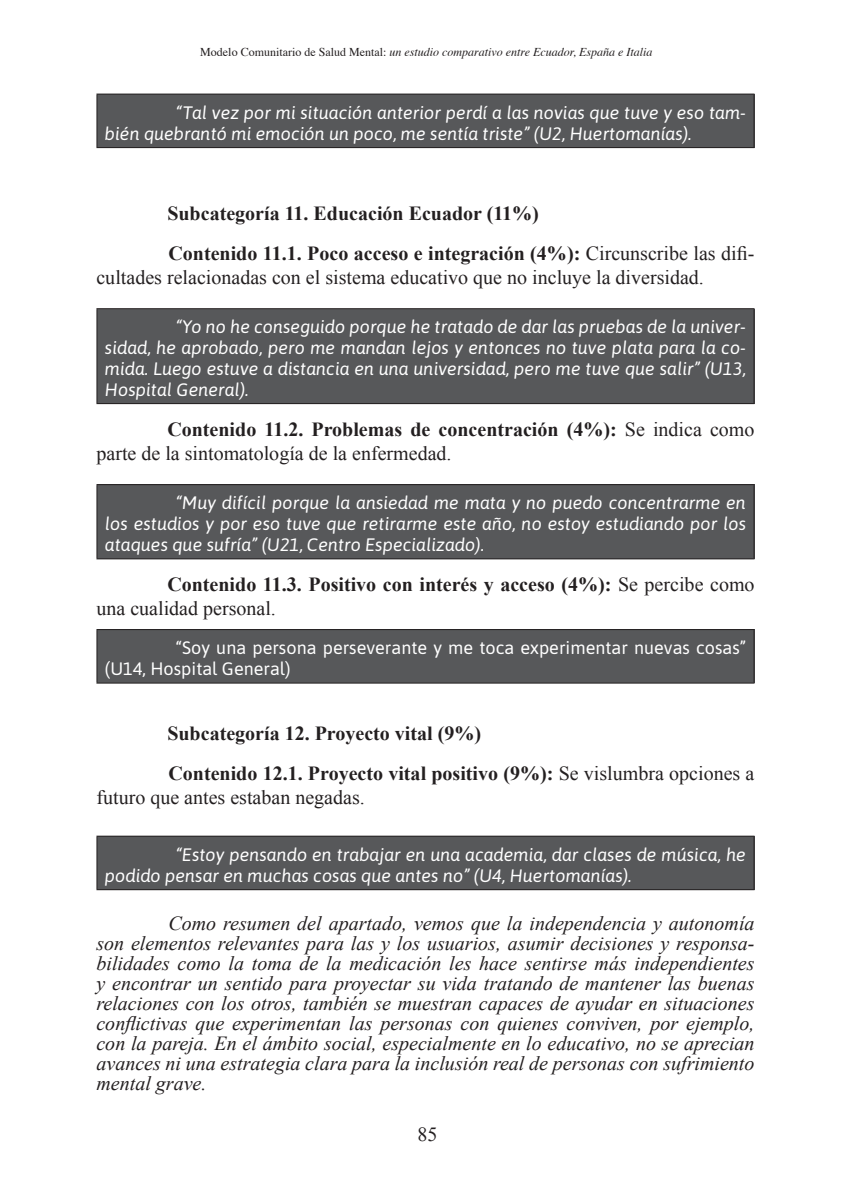
<style>
.page{position:relative;width:851px;height:1191px;background:#fff}
.page>*{position:absolute;margin:0;border:0;box-sizing:border-box;transform-origin:0 0}
.t1{font:italic 20px/20px "Times New Roman";color:#231f20;text-align:justify}
.t2{font:700 20px/40px "Times New Roman";color:#231f20}
.t3{font:20px/24px "Times New Roman";color:#231f20}
.t4{font:italic 18px/20.6px "Asap";color:#fff}
.t5{font:18px/20.8px "Asap";color:#fff}
.t6{font:italic 12px "Times";color:#231f20}
.s1{font-style:normal}
.s2{font-weight:400}
.s3{font-weight:700}
</style>
<div class="page">
<div style="left:97px;top:94px;width:657px;height:54px;background:#57585a"></div>
<hr style="left:96px;top:94px;width:658px;height:1px;background:#231f20">
<hr style="left:96px;top:95px;width:1px;height:52px;background:#231f20">
<hr style="left:753px;top:95px;width:1px;height:52px;background:#231f20">
<hr style="left:96px;top:147px;width:658px;height:1px;background:#231f20">
<div style="left:97px;top:309px;width:657px;height:94px;background:#57585a"></div>
<hr style="left:96px;top:308px;width:658px;height:1px;background:#231f20">
<hr style="left:96px;top:309px;width:1px;height:94px;background:#231f20">
<hr style="left:753px;top:309px;width:1px;height:94px;background:#231f20">
<hr style="left:96px;top:403px;width:658px;height:1px;background:#231f20">
<div style="left:97px;top:484px;width:657px;height:75px;background:#57585a"></div>
<hr style="left:96px;top:484px;width:658px;height:1px;background:#231f20">
<hr style="left:96px;top:485px;width:1px;height:73px;background:#231f20">
<hr style="left:753px;top:485px;width:1px;height:73px;background:#231f20">
<hr style="left:96px;top:558px;width:658px;height:1px;background:#231f20">
<div style="left:97px;top:629px;width:657px;height:54px;background:#57585a"></div>
<hr style="left:96px;top:629px;width:658px;height:1px;background:#231f20">
<hr style="left:96px;top:630px;width:1px;height:52px;background:#231f20">
<hr style="left:753px;top:630px;width:1px;height:52px;background:#231f20">
<hr style="left:96px;top:682px;width:658px;height:1px;background:#231f20">
<div style="left:97px;top:836px;width:657px;height:53px;background:#57585a"></div>
<hr style="left:96px;top:835px;width:658px;height:1px;background:#231f20">
<hr style="left:96px;top:836px;width:1px;height:53px;background:#231f20">
<hr style="left:753px;top:836px;width:1px;height:53px;background:#231f20">
<hr style="left:96px;top:889px;width:658px;height:1px;background:#231f20">
<p class="t6" style="left:200px;top:41px;width:453px"><span class="s1">Modelo Comunitario de Salud Mental:</span> un estudio comparativo entre Ecuador, España e Italia</p>
<p class="t4" style="left:105px;top:102px;width:642px;text-indent:71px">“Tal vez por mi situación anterior perdí a las novias que tuve y eso tam&shy;bién quebrantó mi emoción un poco, me sentía triste” (U2, Huertomanías).</p>
<p class="t2" style="left:167px;top:193px;width:588px">Subcategoría 11. Educación Ecuador (11%)<br>Contenido 11.1. Poco acceso e integración (4%): <span class="s2">Circunscribe las difi-</span></p>
<p class="t3" style="left:96px;top:265px;width:609px">cultades relacionadas con el sistema educativo que no incluye la diversidad.</p>
<p class="t4" style="left:105px;top:316px;width:642px;text-align:justify;text-indent:71px">“Yo no he conseguido porque he tratado de dar las pruebas de la univer&shy;sidad, he aprobado, pero me mandan lejos y entonces no tuve plata para la co&shy;mida. Luego estuve a distancia en una universidad, pero me tuve que salir” (U13, Hospital General).</p>
<p class="t3" style="left:96px;top:417px;width:659px;text-indent:71px"><span class="s3">Contenido 11.2. Problemas de concentración (4%):</span> Se indica como parte de la sintomatología de la enfermedad.</p>
<p class="t4" style="left:105px;top:492px;width:642px;text-align:justify;text-indent:71px">“Muy difícil porque la ansiedad me mata y no puedo concentrarme en los estudios y por eso tuve que retirarme este año, no estoy estudiando por los ataques que sufría” (U21, Centro Especializado).</p>
<p class="t2" style="left:96px;top:572px;width:659px;line-height:24px;text-indent:71px">Contenido 11.3. Positivo con interés y acceso (4%): <span class="s2">Se percibe como una cualidad personal.</span></p>
<p class="t5" style="left:105px;top:636px;width:642px;text-indent:71px">“Soy una persona perseverante y me toca experimentar nuevas cosas” (U14, Hospital General)</p>
<p class="t2" style="left:167px;top:712px;width:588px">Subcategoría 12. Proyecto vital (9%)<br>Contenido 12.1. Proyecto vital positivo (9%): <span class="s2">Se vislumbra opciones a</span></p>
<p class="t3" style="left:96px;top:784px;width:270px">futuro que antes estaban negadas.</p>
<p class="t4" style="left:105px;top:843px;width:642px;text-indent:71px">“Estoy pensando en trabajar en una academia, dar clases de música, he podido pensar en muchas cosas que antes no” (U4, Huertomanías).</p>
<p class="t1" style="left:96px;top:912px;width:659px;text-indent:72px">Como resumen del apartado, vemos que la independencia y autonomía son elementos relevantes para las y los usuarios, asumir decisiones y responsa&shy;bilidades como la toma de la medicación les hace sentirse más independientes y encontrar un sentido para proyectar su vida tratando de mantener las buenas relaciones con los otros, también se muestran capaces de ayudar en situaciones conflictivas que experimentan las personas con quienes conviven, por ejemplo, con la pareja. En el ámbito social, especialmente en lo educativo, no se aprecian avances ni una estrategia clara para la inclusión real de personas con sufrimiento mental grave.</p>
<p class="t3" style="left:417px;top:1121px;width:21px">85</p>
</div>
